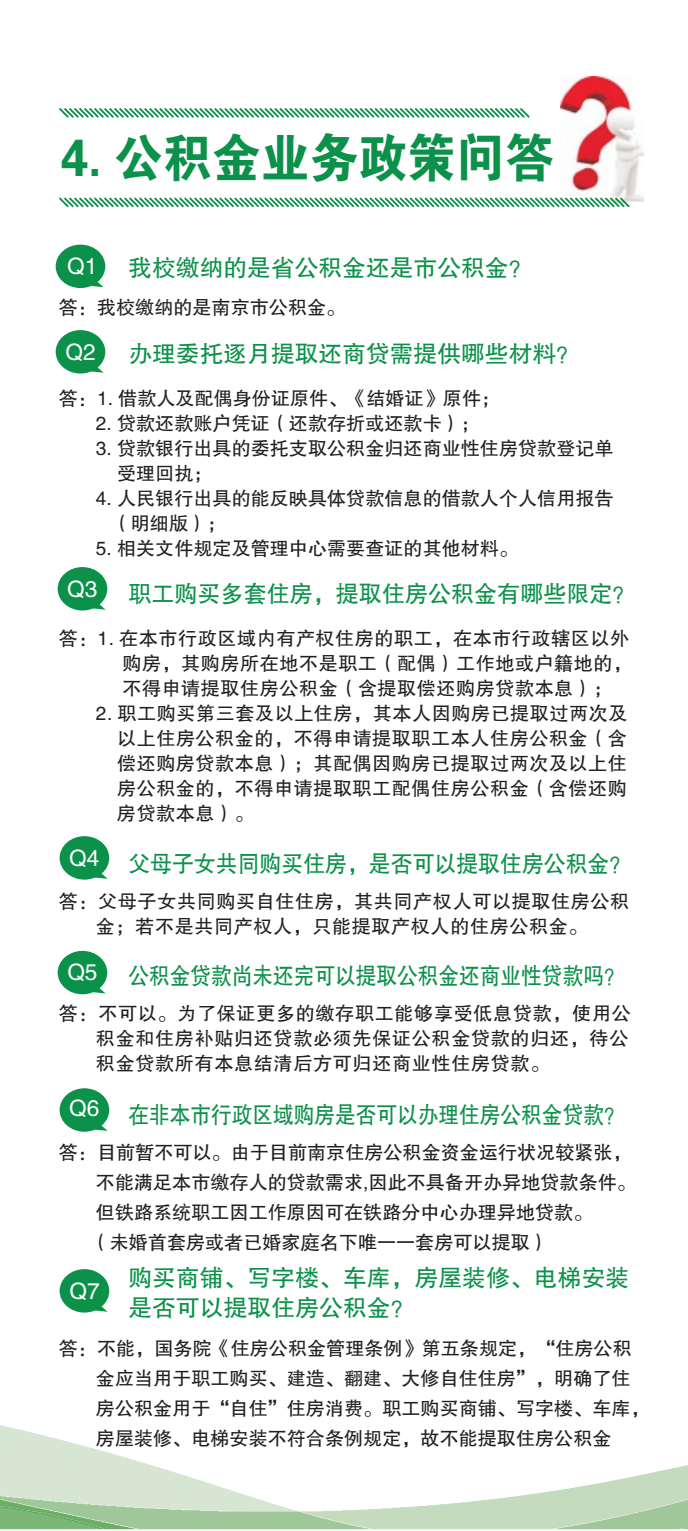
<style>
.page{position:relative;width:688px;height:1531px;background:#fff}
.page>*{position:absolute;margin:0;border:0;box-sizing:border-box;transform-origin:0 0}
.t1{font:52.5px "FZDHTJW GB1 0";color:#0c914a;scale:.93 1}
.t2{font:23.75px/30px "FZHTJW GB1 0";color:#0c914a}
.t3{font:23.75px "FZHTJW GB1 0";color:#0c914a;scale:.87 1}
.t4{font:23.75px "FZHTJW GB1 0";color:#0c914a;scale:.92 1}
.t5{font:22.75px "FZHTJW GB1 0";color:#fff}
.t6{font:19px/25px "FZHTJW GB1 0";color:#231f20}
.t7{font:19px/25px "FZHTJW GB1 0";letter-spacing:.03em;color:#231f20}
.t8{font:19px/25px "FZHTJW GB1 0";letter-spacing:.035em;color:#231f20}
</style>
<div class="page">
<svg style="left:59px;top:108px;width:471px;height:10px"></svg>
<div style="left:56px;top:245px;width:49px;height:43px;background:#0c914a;border-radius:50%"></div>
<svg style="left:88px;top:274px;width:16px;height:13px"></svg>
<div style="left:58px;top:567px;width:49px;height:43px;background:#0c914a;border-radius:50%"></div>
<svg style="left:88px;top:597px;width:18px;height:13px"></svg>
<div style="left:56px;top:330px;width:49px;height:43px;background:#0c914a;border-radius:50%"></div>
<svg style="left:86px;top:360px;width:18px;height:13px"></svg>
<div style="left:60px;top:836px;width:49px;height:43px;background:#0c914a;border-radius:50%"></div>
<svg style="left:90px;top:866px;width:18px;height:13px"></svg>
<div style="left:58px;top:951px;width:49px;height:43px;background:#0c914a;border-radius:50%"></div>
<svg style="left:91px;top:980px;width:15px;height:13px"></svg>
<div style="left:60px;top:1088px;width:49px;height:44px;background:#0c914a;border-radius:50%"></div>
<svg style="left:91px;top:1118px;width:17px;height:13px"></svg>
<div style="left:60px;top:1269px;width:49px;height:43px;background:#0c914a;border-radius:50%"></div>
<svg style="left:90px;top:1299px;width:18px;height:13px"></svg>
<img style="left:560px;top:77px;width:82px;height:125px">
<img style="left:0;top:1425px;width:687px;height:104px">
<svg style="left:59px;top:195px;width:572px;height:13px"></svg>
<h1 class="t1" style="left:61px;top:129px;width:531px">4. 公积金业务政策问答</h1>
<p class="t5" style="left:67px;top:254px;width:32px">Q1</p>
<p class="t2" style="left:128px;top:252px;width:405px">我校缴纳的是省公积金还是市公积金？</p>
<p class="t6" style="left:59px;top:295px;width:288px">答：我校缴纳的是南京市公积金。</p>
<p class="t2" style="left:128px;top:339px;width:453px">办理委托逐月提取还商贷需提供哪些材料？</p>
<p class="t6" style="left:59px;top:386px;width:442px">答：1. 借款人及配偶身份证原件、《结婚证》原件；</p>
<p class="t6" style="left:96px;top:411px;width:385px">2. 贷款还款账户凭证（还款存折或还款卡）；</p>
<p class="t6" style="left:117px;top:436px;width:498px;text-indent:-21px">3. 贷款银行出具的委托支取公积金归还商业性住房贷款登记单受理回执；</p>
<p class="t6" style="left:112px;top:486px;width:503px;text-indent:-16px">4. 人民银行出具的能反映具体贷款信息的借款人个人信用报告（明细版）；</p>
<p class="t6" style="left:96px;top:536px;width:423px">5. 相关文件规定及管理中心需要查证的其他材料。</p>
<p class="t2" style="left:128px;top:579px;width:508px">职工购买多套住房，提取住房公积金有哪些限定？</p>
<p class="t7" style="left:122px;top:626px;width:511px;text-indent:-63px">答：1. 在本市行政区域内有产权住房的职工，在本市行政辖区以外购房，其购房所在地不是职工（配偶）工作地或户籍地的，不得申请提取住房公积金（含提取偿还购房贷款本息）；</p>
<p class="t6" style="left:117px;top:701px;width:512px;text-align:justify;text-indent:-21px">2. 职工购买第三套及以上住房，其本人因购房已提取过两次及以上住房公积金的，不得申请提取职工本人住房公积金（含偿还购房贷款本息）；其配偶因购房已提取过两次及以上住房公积金的，不得申请提取职工配偶住房公积金（含偿还购房贷款本息）。</p>
<p class="t4" style="left:128px;top:850px;width:548px">父母子女共同购买住房，是否可以提取住房公积金？</p>
<p class="t7" style="left:59px;top:889px;width:571px;text-align:center">答：父母子女共同购买自住住房，其共同产权人可以提取住房公积金；若不是共同产权人，只能提取产权人的住房公积金。</p>
<p class="t3" style="left:128px;top:962px;width:571px">公积金贷款尚未还完可以提取公积金还商业性贷款吗？</p>
<p class="t8" style="left:96px;top:1001px;width:536px;text-indent:-37px">答：不可以。为了保证更多的缴存职工能够享受低息贷款，使用公积金和住房补贴归还贷款必须先保证公积金贷款的归还，待公积金贷款所有本息结清后方可归还商业性住房贷款。</p>
<p class="t3" style="left:128px;top:1102px;width:571px">在非本市行政区域购房是否可以办理住房公积金贷款？</p>
<p class="t6" style="left:91px;top:1138px;width:546px;line-height:30px;text-indent:-32px">答：目前暂不可以。由于目前南京住房公积金资金运行状况较紧张，不能满足本市缴存人的贷款需求,因此不具备开办异地贷款条件。但铁路系统职工因工作原因可在铁路分中心办理异地贷款。<br>（未婚首套房或者已婚家庭名下唯一一套房可以提取）</p>
<p class="t2" style="left:128px;top:1263px;width:502px">购买商铺、写字楼、车库，房屋装修、电梯安装是否可以提取住房公积金？</p>
<p class="t6" style="left:96px;top:1333px;width:555px;line-height:30px;text-indent:-37px">答：不能，国务院《住房公积金管理条例》第五条规定，“住房公积金应当用于职工购买、建造、翻建、大修自住住房”，明确了住房公积金用于“自住”住房消费。职工购买商铺、写字楼、车库，房屋装修、电梯安装不符合条例规定，故不能提取住房公积金</p>
<p class="t5" style="left:65px;top:339px;width:32px">Q2</p>
<p class="t5" style="left:67px;top:576px;width:32px">Q3</p>
<p class="t5" style="left:69px;top:845px;width:32px">Q4</p>
<p class="t5" style="left:67px;top:960px;width:32px">Q5</p>
<p class="t5" style="left:69px;top:1096px;width:32px">Q6</p>
<p class="t5" style="left:70px;top:1278px;width:32px">Q7</p>
</div>
